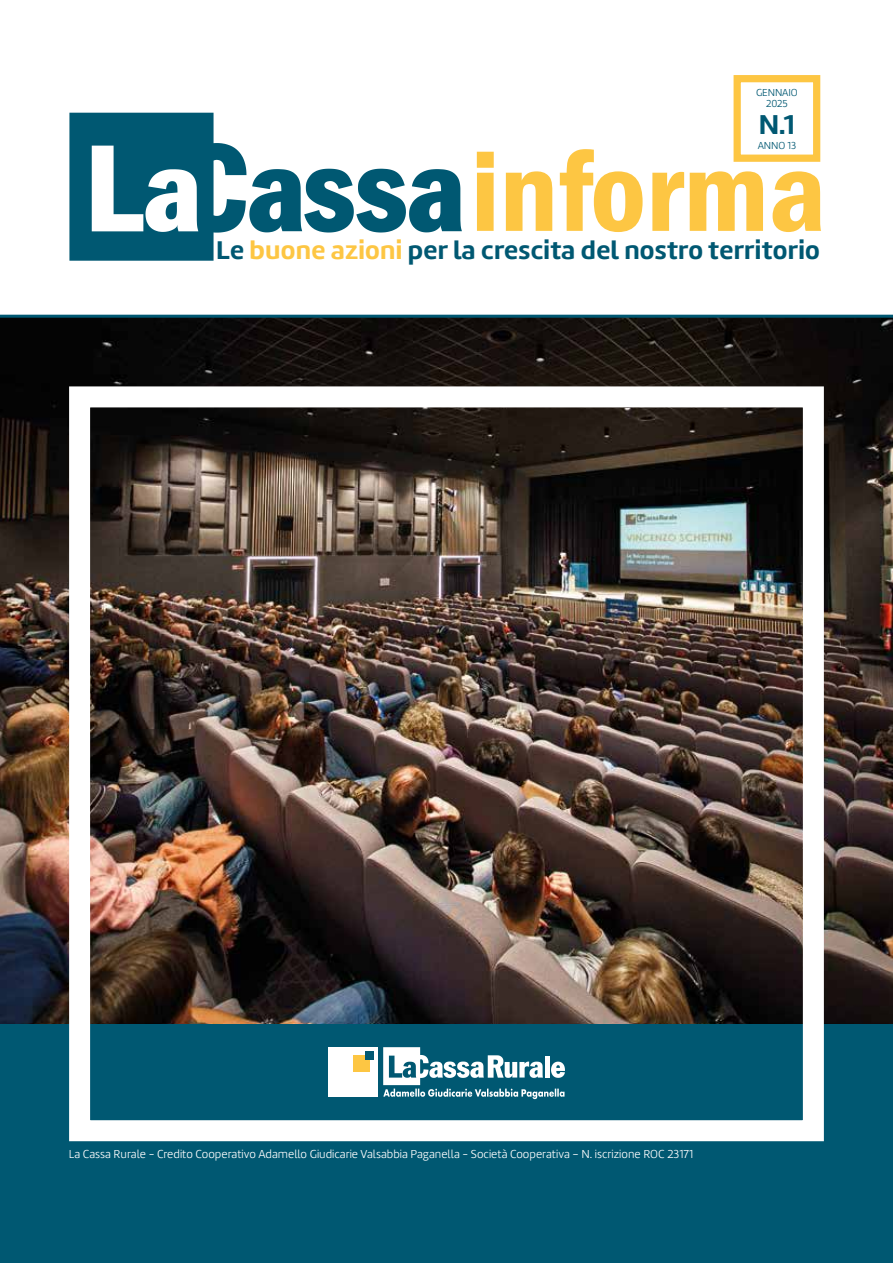
<style>
.page{position:relative;width:893px;height:1263px;background:#fff}
.page>*{position:absolute;margin:0;border:0;box-sizing:border-box;transform-origin:0 0}
.t1{font:700 28.2px "Marine";color:#005872}
.t2{font:700 26.55px "Marine";letter-spacing:.01em;color:#005872}
.t3{font:300 12px "Marine";color:#fff}
.t4{font:300 10.5px/10.5px "Marine";letter-spacing:-.01em;color:#005872;text-align:center}
.s1{color:#fdc643}
</style>
<div class="page">
<img style="left:0;top:315px;width:893px;height:710px">
<div style="left:0;top:1025px;width:893px;height:238px;background:#005872"></div>
<svg style="left:69px;top:113px;width:393px;height:148px"></svg>
<svg style="left:477px;top:152px;width:17px;height:79px"></svg>
<svg style="left:506px;top:171px;width:46px;height:60px"></svg>
<svg style="left:560px;top:149px;width:83px;height:83px"></svg>
<svg style="left:652px;top:172px;width:32px;height:59px"></svg>
<svg style="left:690px;top:171px;width:73px;height:60px"></svg>
<svg style="left:773px;top:171px;width:48px;height:61px"></svg>
<div style="left:733px;top:75px;width:87px;height:87px;border:7px solid #fdc643"></div>
<div style="left:328px;top:1047px;width:50px;height:50px;background:#fff"></div>
<div style="left:353px;top:1055px;width:17px;height:17px;background:#fdc643"></div>
<div style="left:365px;top:1051px;width:9px;height:9px;background:#005872"></div>
<svg style="left:383px;top:1047px;width:182px;height:52px"></svg>
<div style="left:69px;top:386px;width:755px;height:755px;border:21px solid #fff"></div>
<p class="t4" style="left:756px;top:87px;width:43px">GENNAIO<br>2025</p>
<h1 class="t1" style="left:759px;top:106px;width:37px">N.1</h1>
<p class="t4" style="left:758px;top:140px;width:40px">ANNO 13</p>
<h2 class="t2" style="left:216px;top:233px;width:605px">Le <span class="s1">buone azioni</span> per la crescita del nostro territorio</h2>
<p class="t3" style="left:69px;top:1146px;width:626px">La Cassa Rurale - Credito Cooperativo Adamello Giudicarie Valsabbia Paganella - Società Cooperativa – N. iscrizione ROC 23171</p>
</div>
